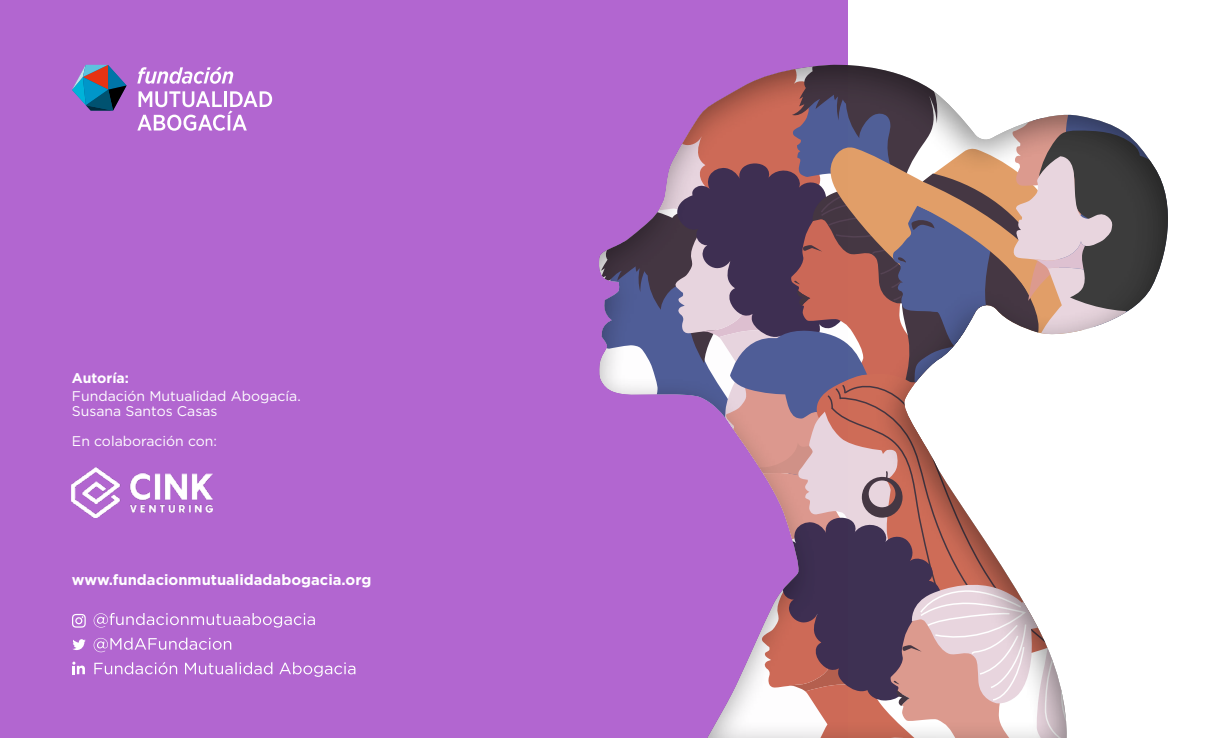
<style>
.page{position:relative;width:1219px;height:738px;background:#fff}
.page>*{position:absolute;margin:0;border:0;box-sizing:border-box;transform-origin:0 0}
.t1{font:700 14.8px "Gotham";color:#fff}
.t2{font:14px/15px "Gotham";color:#fff}
.t3{font:700 14px "Gotham";color:#fff}
</style>
<div class="page">
<div style="left:0;top:0;width:848px;height:737px;background:#b266d0"></div>
<div style="left:599px;top:65px;width:570px;height:672px;background:#000;opacity:.42"></div>
<svg style="left:72px;top:65px;width:55px;height:45px"></svg>
<svg style="left:137px;top:67px;width:96px;height:17px"></svg>
<svg style="left:137px;top:91px;width:135px;height:40px"></svg>
<img style="left:71px;top:467px;width:141px;height:50px">
<svg style="left:73px;top:639px;width:13px;height:10px"></svg>
<svg style="left:72px;top:613px;width:14px;height:14px"></svg>
<svg style="left:72px;top:661px;width:13px;height:12px"></svg>
<svg style="left:94px;top:662px;width:261px;height:14px"></svg>
<svg style="left:94px;top:637px;width:137px;height:14px"></svg>
<svg style="left:94px;top:613px;width:221px;height:14px"></svg>
<p class="t3" style="left:72px;top:368px;width:59px">Autoría:</p>
<p class="t2" style="left:72px;top:388px;width:230px">Fundación Mutualidad Abogacía.<br>Susana Santos Casas</p>
<p class="t2" style="left:72px;top:433px;width:147px">En colaboración con:</p>
<p class="t1" style="left:72px;top:570px;width:301px">www.fundacionmutualidadabogacia.org</p>
</div>
